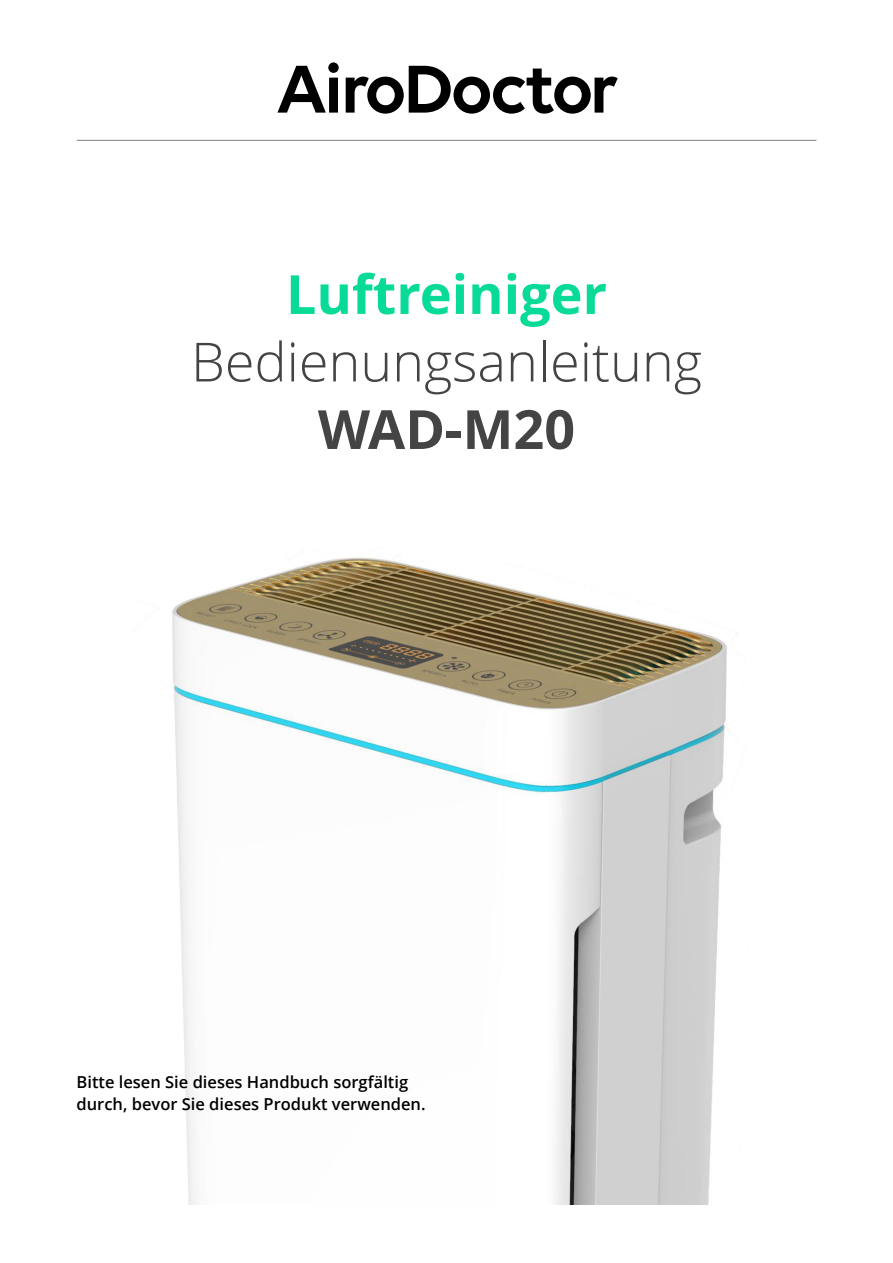
<style>
.page{position:relative;width:893px;height:1263px;background:#fff}
.page>*{position:absolute;margin:0;border:0;box-sizing:border-box;transform-origin:0 0}
.t1{font:300 54px "Open Sans";color:#454444}
.t2{font:700 54px "Open Sans";color:#08da97}
.t3{font:700 54px "Open Sans";color:#454444}
.t4{font:600 16.5px/22.5px "Open Sans";color:#000}
</style>
<div class="page">
<hr style="left:77px;top:140px;width:739px;height:1px;background:#7d8386">
<svg style="left:277px;top:62px;width:62px;height:51px"></svg>
<svg style="left:346px;top:66px;width:272px;height:48px"></svg>
<img style="left:157px;top:557px;width:570px;height:648px">
<h1 class="t2" style="left:286px;top:256px;width:323px">Luftreiniger</h1>
<h1 class="t1" style="left:191px;top:324px;width:512px">Bedienungsanleitung</h1>
<h1 class="t3" style="left:318px;top:391px;width:259px">WAD-M20</h1>
<p class="t4" style="left:77px;top:1070px;width:351px">Bitte lesen Sie dieses Handbuch sorgfältig durch, bevor Sie dieses Produkt verwenden.</p>
</div>
